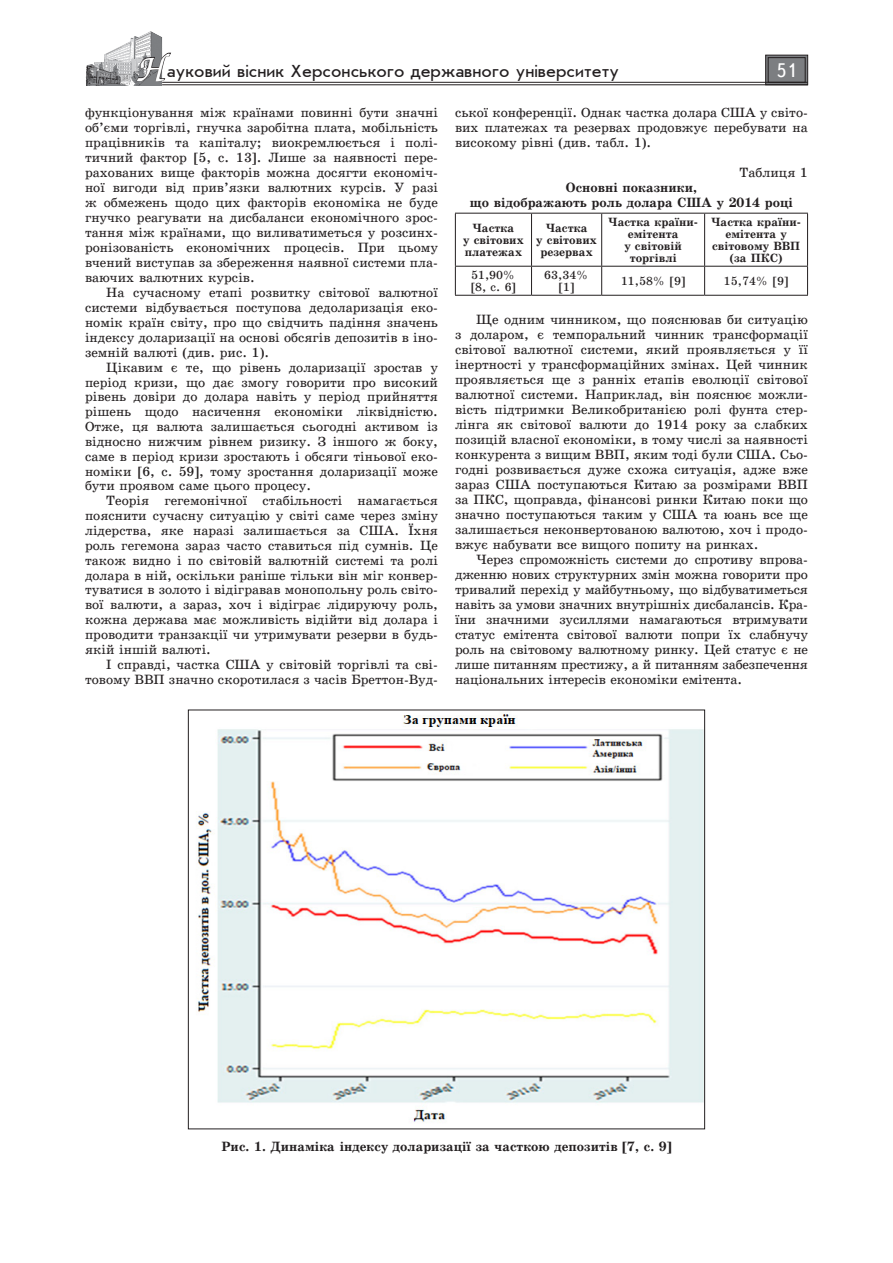
<style>
.page{position:relative;width:893px;height:1263px;background:#fff}
.page>*{position:absolute;margin:0;border:0;box-sizing:border-box;transform-origin:0 0}
.t1{font:19.5px "Ukrainian Text";color:#fff}
.t2{font:18px "Ukrainian Journal Sans";color:#231f20}
.Текст_основной{font:13.5px/15px "Ukrainian School";color:#231f20;text-align:justify}
.Рисунок_N{font:700 13.5px "Ukrainian School";color:#231f20}
.Таблица_подпись{font:700 13.5px/15px "Ukrainian School";color:#231f20;text-align:center}
.Таблица_шапка{font:700 12px/12px "Ukrainian School";color:#231f20;text-align:center}
.Таблица_текст{font:12px/12px "Ukrainian School";color:#231f20;text-align:center}
.s1{font-family:"Zapf Chancer";font-size:30px;color:#fff}
</style>
<div class="page">
<svg style="left:765px;top:55px;width:43px;height:30px"></svg>
<div style="left:768px;top:57px;width:37px;height:26px;border:1px solid #231f20"></div>
<hr style="left:87px;top:82px;width:721px;height:1px;background:#231f20">
<hr style="left:87px;top:85px;width:721px;height:1px;background:#231f20">
<img style="left:85px;top:31px;width:78px;height:54px">
<svg style="left:136px;top:52px;width:36px;height:30px"></svg>
<hr style="left:455px;top:213px;width:76px;height:1px;background:#231f20">
<hr style="left:455px;top:214px;width:1px;height:52px;background:#231f20">
<hr style="left:531px;top:213px;width:71px;height:1px;background:#231f20">
<hr style="left:531px;top:214px;width:1px;height:52px;background:#231f20">
<hr style="left:602px;top:213px;width:103px;height:1px;background:#231f20">
<hr style="left:601px;top:214px;width:1px;height:52px;background:#231f20">
<hr style="left:705px;top:213px;width:103px;height:1px;background:#231f20">
<hr style="left:704px;top:214px;width:1px;height:52px;background:#231f20">
<hr style="left:807px;top:214px;width:1px;height:52px;background:#231f20">
<hr style="left:455px;top:266px;width:76px;height:1px;background:#231f20">
<svg style="left:455px;top:267px;width:1px;height:28px"></svg>
<hr style="left:531px;top:266px;width:71px;height:1px;background:#231f20">
<svg style="left:531px;top:267px;width:1px;height:28px"></svg>
<hr style="left:602px;top:266px;width:103px;height:1px;background:#231f20">
<svg style="left:601px;top:267px;width:1px;height:28px"></svg>
<hr style="left:705px;top:266px;width:103px;height:1px;background:#231f20">
<svg style="left:704px;top:267px;width:1px;height:28px"></svg>
<svg style="left:807px;top:267px;width:1px;height:28px"></svg>
<hr style="left:455px;top:295px;width:76px;height:1px;background:#231f20">
<hr style="left:531px;top:295px;width:71px;height:1px;background:#231f20">
<hr style="left:602px;top:295px;width:103px;height:1px;background:#231f20">
<hr style="left:705px;top:295px;width:103px;height:1px;background:#231f20">
<img style="left:198px;top:713px;width:505px;height:409px">
<h2 class="t2" style="left:137px;top:62px;width:484px"><span class="s1">Н</span>ауковий вісник Херсонського державного університету</h2>
<h1 class="t1" style="left:776px;top:60px;width:22px">51</h1>
<p class="Текст_основной" style="left:85px;top:105px;width:354px">функціонування між країнами повинні бути значні об’єми торгівлі, гнучка заробітна плата, мобільність працівників та капіталу; виокремлюється і полі&shy;тичний фактор [5, c. 13]. Лише за наявності пере&shy;рахованих вище факторів можна досягти економіч&shy;ної вигоди від прив’язки валютних курсів. У разі ж обмежень щодо цих факторів економіка не буде гнучко реагувати на дисбаланси економічного зрос&shy;тання між країнами, що виливатиметься у розсинх&shy;ронізованість економічних процесів. При цьому вчений виступав за збереження наявної системи пла&shy;ваючих валютних курсів.</p>
<p class="Текст_основной" style="left:85px;top:285px;width:354px;text-indent:21px">На сучасному етапі розвитку світової валютної системи відбувається поступова дедоларизація еко&shy;номік країн світу, про що свідчить падіння значень індексу доларизації на основі обсягів депозитів в іно&shy;земній валюті (див. рис. 1).</p>
<p class="Текст_основной" style="left:85px;top:360px;width:354px;text-indent:21px">Цікавим є те, що рівень доларизації зростав у період кризи, що дає змогу говорити про високий рівень довіри до долара навіть у період прийняття рішень щодо насичення економіки ліквідністю.<br>Отже, ця валюта залишається сьогодні активом із відносно нижчим рівнем ризику. З іншого ж боку, саме в період кризи зростають і обсяги тіньової еко&shy;номіки [6, с. 59], тому зростання доларизації може бути проявом саме цього процесу.</p>
<p class="Текст_основной" style="left:85px;top:493px;width:354px;text-indent:21px">Теорія гегемонічної стабільності намагається пояснити сучасну ситуацію у світі саме через зміну лідерства, яке наразі залишається за США. Їхня роль гегемона зараз часто ставиться під сумнів. Це також видно і по світовій валютній системі та ролі долара в ній, оскільки раніше тільки він міг конвер&shy;туватися в золото і відігравав монопольну роль світо&shy;вої валюти, а зараз, хоч і відіграє лідируючу роль, кожна держава має можливість відійти від долара і проводити транзакції чи утримувати резерви в будь&shy;якій іншій валюті.</p>
<p class="Текст_основной" style="left:85px;top:657px;width:354px;text-align:right">І справді, частка США у світовій торгівлі та сві&shy;товому ВВП значно скоротилася з часів Бреттон-Вуд-</p>
<p class="Текст_основной" style="left:455px;top:105px;width:354px">ської конференції. Однак частка долара США у світо&shy;вих платежах та резервах продовжує перебувати на високому рівні (див. табл. 1).</p>
<p class="Текст_основной" style="left:739px;top:165px;width:70px">Таблиця 1</p>
<p class="Таблица_подпись" style="left:470px;top:180px;width:325px">Основні показники,<br>що відображають роль долара США у 2014 році</p>
<p class="Таблица_шапка" style="left:472px;top:222px;width:43px">Частка</p>
<p class="Таблица_шапка" style="left:463px;top:234px;width:62px;text-align:left">у світових платежах</p>
<p class="Таблица_шапка" style="left:608px;top:216px;width:91px">Частка країни&shy;емітента<br>у світовій торгівлі</p>
<p class="Таблица_шапка" style="left:711px;top:216px;width:91px">Частка країни&shy;емітента у світовому ВВП (за ПКС)</p>
<p class="Таблица_шапка" style="left:546px;top:222px;width:43px">Частка</p>
<p class="Таблица_шапка" style="left:536px;top:234px;width:62px">у світових резервах</p>
<p class="Таблица_текст" style="left:544px;top:269px;width:46px">63,34% [1]</p>
<p class="Таблица_текст" style="left:621px;top:275px;width:66px">11,58% [9]</p>
<p class="Таблица_текст" style="left:724px;top:275px;width:66px">15,74% [9]</p>
<p class="Текст_основной" style="left:455px;top:312px;width:354px;text-indent:21px">Ще одним чинником, що пояснював би ситуацію з доларом, є темпоральний чинник трансформації світової валютної системи, який проявляється у її інертності у трансформаційних змінах. Цей чинник проявляється ще з ранніх етапів еволюції світової валютної системи. Наприклад, він пояснює можли&shy;вість підтримки Великобританією ролі фунта стер&shy;лінга як світової валюти до 1914 року за слабких позицій власної економіки, в тому числі за наявності конкурента з вищим ВВП, яким тоді були США. Сьо&shy;годні розвивається дуже схожа ситуація, адже вже зараз США поступаються Китаю за розмірами ВВП за ПКС, щоправда, фінансові ринки Китаю поки що значно поступаються таким у США та юань все ще залишається неконвертованою валютою, хоч і продо&shy;вжує набувати все вищого попиту на ринках.</p>
<p class="Текст_основной" style="left:455px;top:552px;width:354px;text-indent:21px">Через спроможність системи до спротиву впрова&shy;дженню нових структурних змін можна говорити про тривалий перехід у майбутньому, що відбуватиметься навіть за умови значних внутрішніх дисбалансів. Кра&shy;їни значними зусиллями намагаються втримувати статус емітента світової валюти попри їх слабнучу роль на світовому валютному ринку. Цей статус є не лише питанням престижу, а й питанням забезпечення національних інтересів економіки емітента.</p>
<p class="Таблица_текст" style="left:471px;top:269px;width:46px">51,90%</p>
<p class="Таблица_текст" style="left:471px;top:281px;width:46px">[8, с. 6]</p>
<p class="Рисунок_N" style="left:221px;top:1140px;width:451px">Рис. 1. Динаміка індексу доларизації за часткою депозитів [7, с. 9]</p>
</div>
